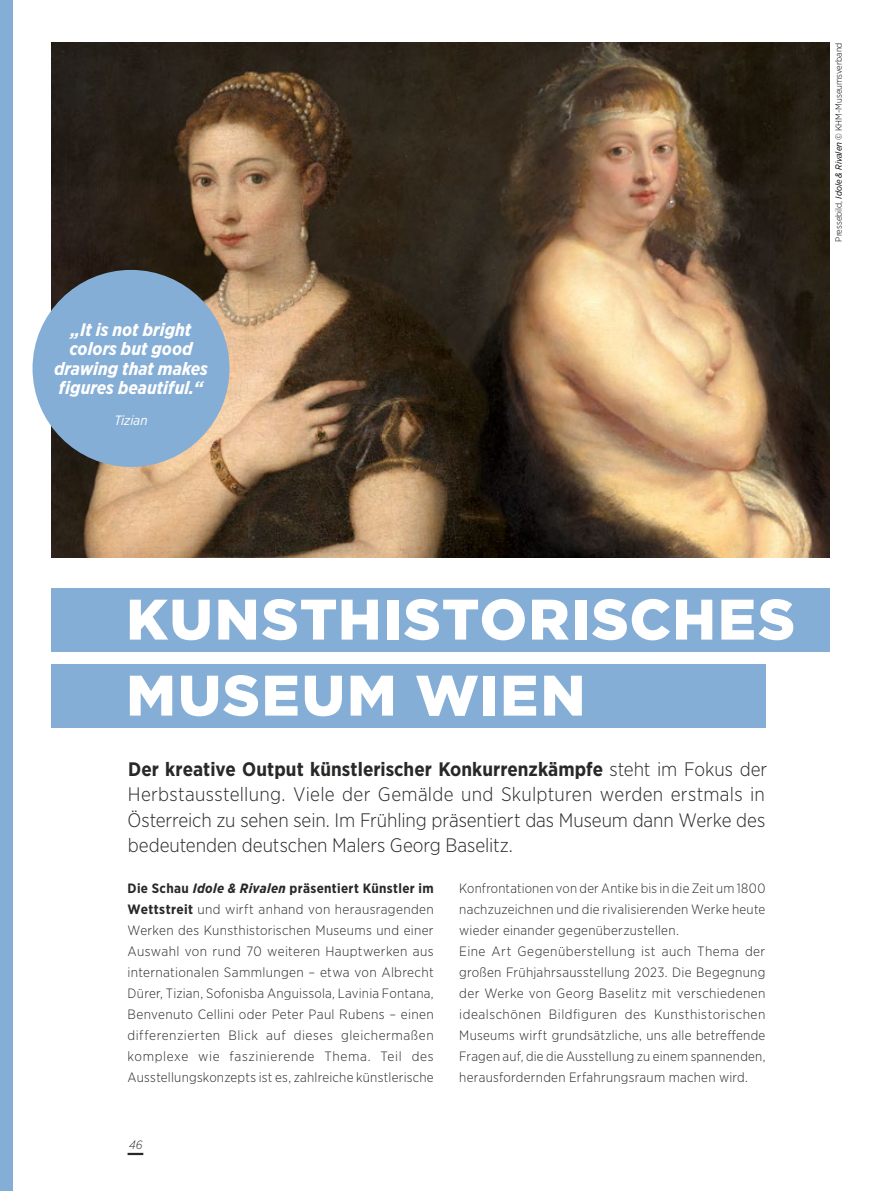
<style>
.page{position:relative;width:893px;height:1191px;background:#fff}
.page>*{position:absolute;margin:0;border:0;box-sizing:border-box;transform-origin:0 0}
.t1{font:900 57px/76.1px "Gotham";letter-spacing:.03em;color:#fff}
.t2{font:300 19.5px/25.5px "Gotham Narrow";color:#282827}
.t3{font:italic 700 18px/19.5px "Gotham Narrow";color:#fff;text-align:center}
.t4{font:300 13.5px/21px "Gotham Narrow";letter-spacing:.02em;color:#282827;text-align:justify}
.t5{font:italic 13.5px "Gotham Narrow";color:#fff}
.t6{font:italic 300 12px "Gotham Narrow";color:#282827}
.t7{font:300 9px "Gotham Narrow";color:#000}
.s1{font-weight:400;font-style:italic}
.s2{font-weight:700}
.s3{font-weight:700;font-style:italic}
</style>
<div class="page">
<hr style="left:128px;top:1152px;width:15px;height:3px;background:#282827">
<img style="left:51px;top:43px;width:778px;height:514px">
<div style="left:0;top:0;width:13px;height:1191px;background:#85aed6"></div>
<div style="left:33px;top:270px;width:197px;height:197px;background:#85aed6;border-radius:50%"></div>
<div style="left:51px;top:588px;width:778px;height:63px;background:#85aed6"></div>
<div style="left:51px;top:664px;width:714px;height:63px;background:#85aed6"></div>
<h3 class="t3" style="left:54px;top:319px;width:155px">„It is not bright colors but good drawing that makes figures beautiful.“</h3>
<p class="t5" style="left:114px;top:412px;width:35px">Tizian</p>
<p class="t7" style="left:833px;top:241px;width:200px;rotate:-90deg">Pressebild, <span class="s1">Idole &amp; Rivalen</span> © KHM-Museumsverband</p>
<h1 class="t1" style="left:126px;top:581px;width:670px">KUNSTHISTORISCHES<br>MUSEUM WIEN</h1>
<p class="t2" style="left:127px;top:755px;width:641px"><span class="s2">Der kreative Output künstlerischer Konkurrenzkämpfe</span> steht im Fokus der Herbstausstellung. Viele der Gemälde und Skulpturen werden erstmals in Österreich zu sehen sein. Im Frühling präsentiert das Museum dann Werke des bedeutenden deutschen Malers Georg Baselitz.</p>
<p class="t4" style="left:128px;top:877px;width:308px"><span class="s2">Die Schau</span> <span class="s3">Idole &amp; Rivalen</span> <span class="s2">präsentiert Künstler im Wettstreit</span> und wirft anhand von herausragenden Werken des Kunsthistorischen Museums und einer Auswahl von rund 70 weiteren Hauptwerken aus internationalen Sammlungen – etwa von Albrecht Dürer, Tizian, Sofonisba Anguissola, Lavinia Fontana, Benvenuto Cellini oder Peter Paul Rubens – einen differenzierten Blick auf dieses gleichermaßen komplexe wie faszinierende Thema. Teil des Ausstellungskonzepts ist es, zahlreiche künstlerische</p>
<p class="t4" style="left:459px;top:877px;width:308px;text-align:left">Konfrontationen von der Antike bis in die Zeit um 1800 nachzuzeichnen und die rivalisierenden Werke heute wieder einander gegenüberzustellen.<br>Eine Art Gegenüberstellung ist auch Thema der großen Frühjahrsausstellung 2023. Die Begegnung der Werke von Georg Baselitz mit verschiedenen idealschönen Bildfiguren des Kunsthistorischen Museums wirft grundsätzliche, uns alle betreffende Fragen auf, die die Ausstellung zu einem spannenden, herausfordernden Erfahrungsraum machen wird.</p>
<p class="t6" style="left:129px;top:1137px;width:15px">46</p>
</div>
